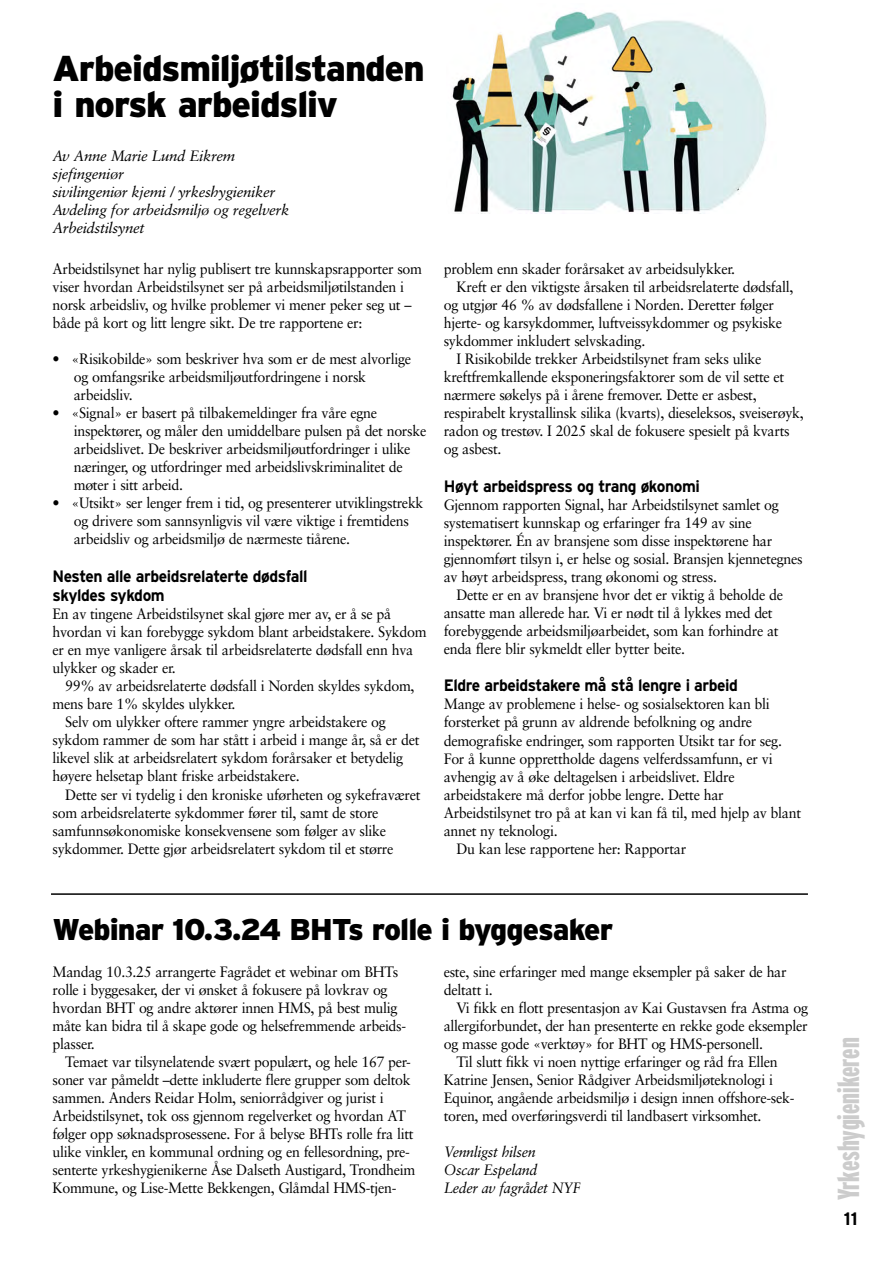
<style>
.page{position:relative;width:893px;height:1263px;background:#fff}
.page>*{position:absolute;margin:0;border:0;box-sizing:border-box;transform-origin:0 0}
.t1{font:900 36px "Interstate";letter-spacing:-.03em;color:#000}
.t2{font:900 extra-condensed 30.3px "Interstate";color:#ccc}
.t3{font:900 30px "Interstate";letter-spacing:-.03em;color:#000}
.t4{font:700 18px "Interstate";color:#000}
.t5{font:700 16.5px "Interstate";letter-spacing:-.03em;color:#000;scale:.95 1}
.t6{font:15px/18px "Sabon";letter-spacing:-.02em;color:#000;scale:.95 1}
.t7{font:italic 15px "Sabon";letter-spacing:-.02em;color:#000}
.t8{font:italic 15px "Sabon";letter-spacing:-.02em;color:#000;scale:.95 1}
</style>
<div class="page">
<img style="left:452px;top:11px;width:315px;height:202px">
<hr style="left:51px;top:893px;width:757px;height:2px;background:#000">
<p class="t1" style="left:53px;top:55px;width:374px">Arbeidsmiljøtilstanden</p>
<p class="t1" style="left:53px;top:91px;width:287px">i norsk arbeidsliv</p>
<p class="t7" style="left:53px;top:150px;width:184px">Av Anne Marie Lund Eikrem</p>
<p class="t7" style="left:52px;top:168px;width:73px">sjefingeniør</p>
<p class="t7" style="left:52px;top:186px;width:224px">sivilingeniør kjemi / yrkeshygieniker</p>
<p class="t7" style="left:52px;top:204px;width:238px">Avdeling for arbeidsmiljø og regelverk</p>
<p class="t7" style="left:52px;top:222px;width:94px">Arbeidstilsynet</p>
<p class="t6" style="left:53px;top:261px;width:390px">Arbeidstilsynet har nylig publisert tre kunnskapsrapporter som viser hvordan Arbeidstilsynet ser på arbeidsmiljøtilstanden i norsk arbeidsliv, og hvilke problemer vi mener peker seg ut – både på kort og litt lengre sikt. De tre rapportene er:</p>
<p class="t6" style="left:74px;top:351px;width:357px;text-indent:-21px">• «Risikobilde» som beskriver hva som er de mest alvorlige og omfangsrike arbeidsmiljøutfordringene i norsk arbeidsliv.</p>
<p class="t6" style="left:74px;top:405px;width:373px;text-indent:-21px">• «Signal» er basert på tilbakemeldinger fra våre egne inspektører, og måler den umiddelbare pulsen på det norske arbeidslivet. De beskriver arbeidsmiljøutfordringer i ulike næringer, og utfordringer med arbeidslivskriminalitet de møter i sitt arbeid.</p>
<p class="t6" style="left:74px;top:495px;width:370px;text-indent:-21px">• «Utsikt» ser lenger frem i tid, og presenterer utviklingstrekk og drivere som sannsynligvis vil være viktige i fremtidens arbeidsliv og arbeidsmiljø de nærmeste tiårene.</p>
<p class="t5" style="left:53px;top:570px;width:270px">Nesten alle arbeidsrelaterte dødsfall</p>
<p class="t5" style="left:53px;top:589px;width:120px">skyldes sykdom</p>
<p class="t6" style="left:53px;top:606px;width:395px">En av tingene Arbeidstilsynet skal gjøre mer av, er å se på hvordan vi kan forebygge sykdom blant arbeidstakere. Sykdom er en mye vanligere årsak til arbeidsrelaterte dødsfall enn hva ulykker og skader er.</p>
<p class="t6" style="left:53px;top:678px;width:383px;text-indent:13px">99% av arbeidsrelaterte dødsfall i Norden skyldes sykdom, mens bare 1% skyldes ulykker.</p>
<p class="t6" style="left:53px;top:714px;width:388px;text-indent:13px">Selv om ulykker oftere rammer yngre arbeidstakere og sykdom rammer de som har stått i arbeid i mange år, så er det likevel slik at arbeidsrelatert sykdom forårsaker et betydelig høyere helsetap blant friske arbeidstakere.</p>
<p class="t6" style="left:53px;top:786px;width:389px;text-indent:13px">Dette ser vi tydelig i den kroniske uførheten og sykefraværet som arbeidsrelaterte sykdommer fører til, samt de store samfunnsøkonomiske konsekvensene som følger av slike sykdommer. Dette gjør arbeidsrelatert sykdom til et større</p>
<p class="t6" style="left:444px;top:261px;width:308px">problem enn skader forårsaket av arbeidsulykker.</p>
<p class="t6" style="left:444px;top:279px;width:370px;text-indent:13px">Kreft er den viktigste årsaken til arbeidsrelaterte dødsfall, og utgjør 46 % av dødsfallene i Norden. Deretter følger hjerte- og karsykdommer, luftveissykdommer og psykiske sykdommer inkludert selvskading.</p>
<p class="t6" style="left:444px;top:351px;width:380px;text-indent:13px">I Risikobilde trekker Arbeidstilsynet fram seks ulike kreftfremkallende eksponeringsfaktorer som de vil sette et nærmere søkelys på i årene fremover. Dette er asbest, respirabelt krystallinsk silika (kvarts), dieseleksos, sveiserøyk, radon og trestøv. I 2025 skal de fokusere spesielt på kvarts og asbest.</p>
<p class="t5" style="left:444px;top:480px;width:271px">Høyt arbeidspress og trang økonomi</p>
<p class="t6" style="left:444px;top:497px;width:379px">Gjennom rapporten Signal, har Arbeidstilsynet samlet og systematisert kunnskap og erfaringer fra 149 av sine inspektører. Én av bransjene som disse inspektørene har gjennomført tilsyn i, er helse og sosial. Bransjen kjennetegnes av høyt arbeidspress, trang økonomi og stress.</p>
<p class="t6" style="left:444px;top:587px;width:359px;text-indent:13px">Dette er en av bransjene hvor det er viktig å beholde de ansatte man allerede har. Vi er nødt til å lykkes med det forebyggende arbeidsmiljøarbeidet, som kan forhindre at enda flere blir sykmeldt eller bytter beite.</p>
<p class="t5" style="left:444px;top:679px;width:311px">Eldre arbeidstakere må stå lengre i arbeid</p>
<p class="t6" style="left:444px;top:696px;width:357px">Mange av problemene i helse- og sosialsektoren kan bli forsterket på grunn av aldrende befolkning og andre demografiske endringer, som rapporten Utsikt tar for seg.</p>
<p class="t6" style="left:444px;top:750px;width:378px">For å kunne opprettholde dagens velferdssamfunn, er vi avhengig av å øke deltagelsen i arbeidslivet. Eldre arbeidstakere må derfor jobbe lengre. Dette har Arbeidstilsynet tro på at kan vi kan få til, med hjelp av blant annet ny teknologi.</p>
<p class="t6" style="left:456px;top:841px;width:243px">Du kan lese rapportene her: Rapportar</p>
<p class="t3" style="left:53px;top:918px;width:562px">Webinar 10.3.24 BHTs rolle i byggesaker</p>
<p class="t6" style="left:53px;top:964px;width:374px">Mandag 10.3.25 arrangerte Fagrådet et webinar om BHTs rolle i byggesaker, der vi ønsket å fokusere på lovkrav og hvordan BHT og andre aktører innen HMS, på best mulig måte kan bidra til å skape gode og helsefremmende arbeids - plasser.</p>
<p class="t6" style="left:53px;top:1054px;width:383px;text-indent:13px">Temaet var tilsynelatende svært populært, og hele 167 per&shy;soner var påmeldt –dette inkluderte flere grupper som deltok sammen. Anders Reidar Holm, seniorrådgiver og jurist i Arbeidstilsynet, tok oss gjennom regelverket og hvordan AT følger opp søknadsprosessene. For å belyse BHTs rolle fra litt ulike vinkler, en kommunal ordning og en fellesordning, pre&shy;senterte yrkeshygienikerne Åse Dalseth Austigard, Trondheim Kommune, og Lise-Mette Bekkengen, Glåmdal HMS-tjen-</p>
<p class="t6" style="left:444px;top:964px;width:362px">este, sine erfaringer med mange eksempler på saker de har deltatt i.</p>
<p class="t6" style="left:444px;top:1000px;width:385px;text-align:justify;text-indent:13px">Vi fikk en flott presentasjon av Kai Gustavsen fra Astma og allergiforbundet, der han presenterte en rekke gode eksempler og masse gode «verktøy» for BHT og HMS-personell.</p>
<p class="t6" style="left:444px;top:1054px;width:371px;text-indent:13px">Til slutt fikk vi noen nyttige erfaringer og råd fra Ellen Katrine Jensen, Senior Rådgiver Arbeidsmiljøteknologi i Equinor, angående arbeidsmiljø i design innen offshore-sek&shy;toren, med overføringsverdi til landbasert virksomhet.</p>
<p class="t8" style="left:444px;top:1145px;width:98px">Vennligst hilsen</p>
<p class="t8" style="left:444px;top:1163px;width:100px">Oscar Espeland</p>
<p class="t8" style="left:444px;top:1182px;width:145px">Leder av fagrådet NYF</p>
<p class="t2" style="left:837px;top:1200px;width:164px;rotate:-90deg">Yrkeshygienikeren</p>
<p class="t4" style="left:844px;top:1212px;width:15px">11</p>
</div>
